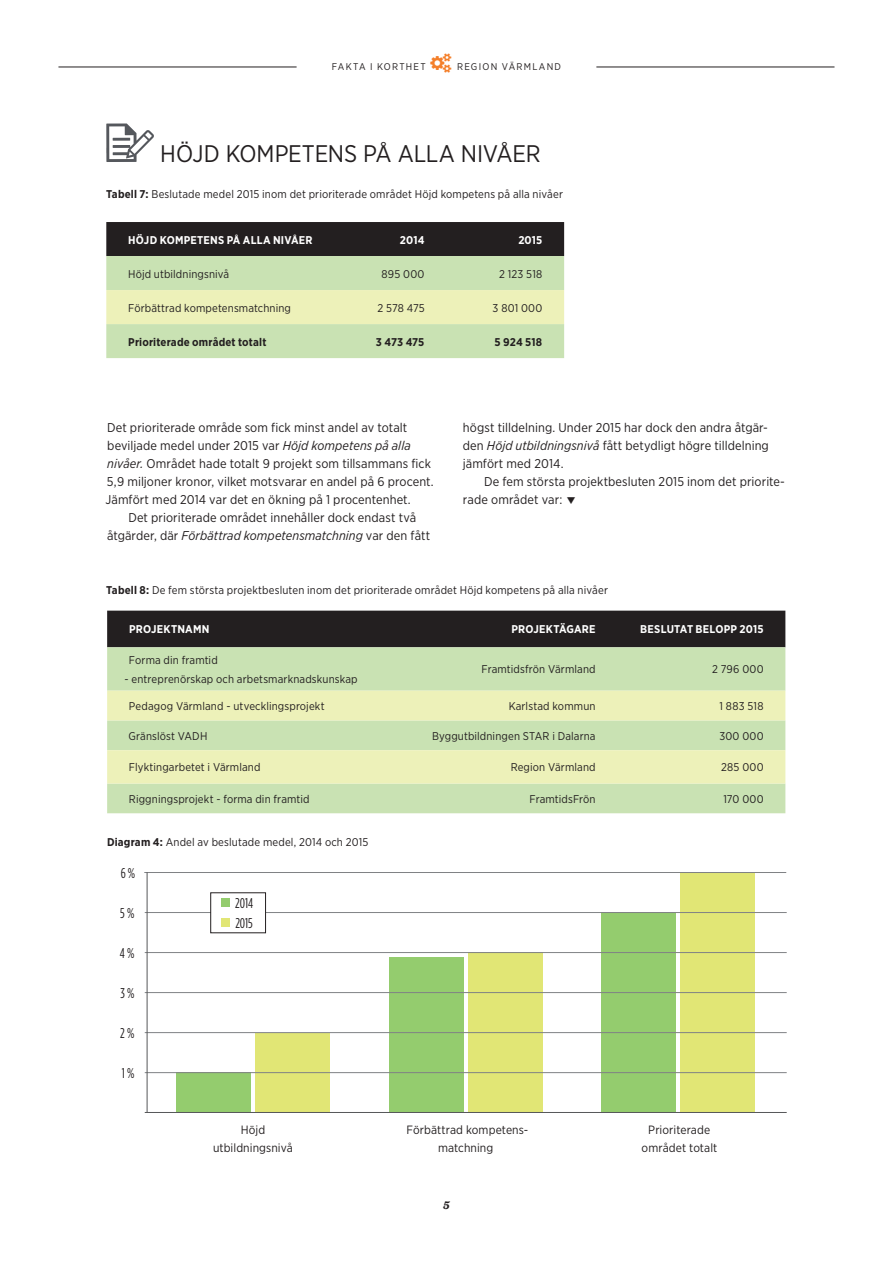
<style>
.page{position:relative;width:893px;height:1263px;background:#fff}
.page>*{position:absolute;margin:0;border:0;box-sizing:border-box;transform-origin:0 0}
.t1{font:24px "Gotham Narrow";letter-spacing:-.01em;color:#231f20}
.t2{font:14.1px/20px "Gotham Condensed";color:#231f20}
.t3{font:12.75px/18px "Gotham Narrow";letter-spacing:.01em;color:#231f20}
.t4{font:12px/18px "Gotham Narrow";letter-spacing:.005em;color:#231f20;text-align:center}
.t5{font:italic 700 12px "Sentinel";color:#231f20}
.t6{font:11.25px "Gotham Narrow";letter-spacing:.01em;color:#231f20}
.t7{font:700 11.25px "Gotham Narrow";letter-spacing:.015em;color:#fff}
.t8{font:700 11.25px "Gotham Narrow";letter-spacing:.015em;color:#231f20}
.t9{font:9.75px "Gotham Narrow";letter-spacing:.13em;color:#231f20}
.s1{font-weight:700}
.s2{font-style:italic}
</style>
<div class="page">
<hr style="left:596px;top:67px;width:238px;height:1px;background:#231f20">
<hr style="left:58px;top:67px;width:239px;height:1px;background:#231f20">
<div style="left:176px;top:1072px;width:75px;height:40px;background:#94cc6e"></div>
<div style="left:255px;top:1033px;width:75px;height:80px;background:#e1e675"></div>
<div style="left:602px;top:912px;width:74px;height:200px;background:#94cc6e"></div>
<div style="left:389px;top:957px;width:74px;height:155px;background:#94cc6e"></div>
<div style="left:680px;top:872px;width:75px;height:241px;background:#e1e675"></div>
<div style="left:468px;top:952px;width:74px;height:160px;background:#e1e675"></div>
<hr style="left:145px;top:1072px;width:642px;height:1px;background:#808285">
<hr style="left:145px;top:1032px;width:642px;height:1px;background:#808285">
<hr style="left:145px;top:992px;width:642px;height:1px;background:#808285">
<hr style="left:145px;top:952px;width:642px;height:1px;background:#808285">
<hr style="left:145px;top:912px;width:642px;height:1px;background:#808285">
<hr style="left:144px;top:872px;width:642px;height:1px;background:#808285">
<div style="left:106px;top:222px;width:458px;height:34px;background:#231f20"></div>
<div style="left:106px;top:256px;width:458px;height:102px;background:#c9e2b3"></div>
<div style="left:106px;top:290px;width:458px;height:34px;background:#edf1b9"></div>
<div style="left:107px;top:611px;width:678px;height:36px;background:#231f20"></div>
<div style="left:107px;top:647px;width:678px;height:166px;background:#c9e2b3"></div>
<svg style="left:107px;top:691px;width:678px;height:92px;background:#e1ecb7"></svg>
<hr style="left:147px;top:872px;width:1px;height:241px;background:#57585a">
<hr style="left:145px;top:1112px;width:642px;height:1px;background:#57585a">
<svg style="left:106px;top:123px;width:48px;height:39px"></svg>
<div style="left:211px;top:893px;width:55px;height:40px;background:#fff"></div>
<div style="left:221px;top:898px;width:9px;height:9px;background:#94cc6e"></div>
<div style="left:221px;top:918px;width:9px;height:9px;background:#e1e675"></div>
<p class="t9" style="left:332px;top:60px;width:95px">FAKTA I KORTHET</p>
<p class="t9" style="left:457px;top:60px;width:106px">REGION VÄRMLAND</p>
<h1 class="t1" style="left:160px;top:139px;width:382px">HÖJD KOMPETENS PÅ ALLA NIVÅER</h1>
<p class="t6" style="left:106px;top:187px;width:458px"><span class="s1">Tabell 7:</span> Beslutade medel 2015 inom det prioriterade området Höjd kompetens på alla nivåer</p>
<p class="t7" style="left:128px;top:232px;width:186px">HÖJD KOMPETENS PÅ ALLA NIVÅER</p>
<p class="t7" style="left:400px;top:232px;width:26px">2014</p>
<p class="t7" style="left:518px;top:232px;width:26px">2015</p>
<p class="t6" style="left:128px;top:267px;width:103px">Höjd utbildningsnivå</p>
<p class="t6" style="left:382px;top:267px;width:44px">895 000</p>
<p class="t6" style="left:499px;top:267px;width:45px">2 123 518</p>
<p class="t6" style="left:128px;top:301px;width:164px">Förbättrad kompetensmatchning</p>
<p class="t6" style="left:377px;top:301px;width:49px">2 578 475</p>
<p class="t6" style="left:493px;top:301px;width:51px">3 801 000</p>
<p class="t8" style="left:128px;top:334px;width:140px">Prioriterade området totalt</p>
<p class="t8" style="left:376px;top:334px;width:50px">3 473 475</p>
<p class="t8" style="left:495px;top:334px;width:49px">5 924 518</p>
<p class="t3" style="left:106px;top:418px;width:330px">Det prioriterade område som fick minst andel av totalt beviljade medel under 2015 var <span class="s2">Höjd kompetens på alla nivåer.</span> Området hade totalt 9 projekt som tillsammans fick 5,9 miljoner kronor, vilket motsvarar en andel på 6 procent.<br>Jämfört med 2014 var det en ökning på 1 procentenhet.</p>
<p class="t3" style="left:107px;top:508px;width:325px;text-align:center">Det prioriterade området innehåller dock endast två åtgärder, där <span class="s2">Förbättrad kompetensmatchning</span> var den fått</p>
<p class="t3" style="left:463px;top:418px;width:308px;text-align:justify">högst tilldelning. Under 2015 har dock den andra åtgär&shy;den <span class="s2">Höjd utbildningsnivå</span> fått betydligt högre tilldelning jämfört med 2014.</p>
<p class="t3" style="left:463px;top:472px;width:324px;text-indent:21px">De fem största projektbesluten 2015 inom det priorite&shy;rade området var:</p>
<p class="t6" style="left:106px;top:583px;width:503px"><span class="s1">Tabell 8:</span> De fem största projektbesluten inom det prioriterade området Höjd kompetens på alla nivåer</p>
<p class="t7" style="left:129px;top:622px;width:82px">PROJEKTNAMN</p>
<p class="t7" style="left:511px;top:622px;width:86px">PROJEKTÄGARE</p>
<p class="t7" style="left:640px;top:622px;width:125px">BESLUTAT BELOPP 2015</p>
<p class="t6" style="left:129px;top:653px;width:90px">Forma din framtid</p>
<p class="t6" style="left:125px;top:671px;width:235px">- entreprenörskap och arbetsmarknadskunskap</p>
<p class="t6" style="left:482px;top:662px;width:116px">Framtidsfrön Värmland</p>
<p class="t6" style="left:712px;top:662px;width:53px">2 796 000</p>
<p class="t6" style="left:129px;top:699px;width:197px">Pedagog Värmland - utvecklingsprojekt</p>
<p class="t6" style="left:509px;top:699px;width:88px">Karlstad kommun</p>
<p class="t6" style="left:720px;top:699px;width:46px">1 883 518</p>
<p class="t6" style="left:128px;top:729px;width:81px">Gränslöst VADH</p>
<p class="t6" style="left:432px;top:729px;width:165px">Byggutbildningen STAR i Dalarna</p>
<p class="t6" style="left:719px;top:729px;width:46px">300 000</p>
<p class="t6" style="left:129px;top:760px;width:133px">Flyktingarbetet i Värmland</p>
<p class="t6" style="left:511px;top:760px;width:86px">Region Värmland</p>
<p class="t6" style="left:721px;top:760px;width:44px">285 000</p>
<p class="t6" style="left:129px;top:792px;width:182px">Riggningsprojekt - forma din framtid</p>
<p class="t6" style="left:530px;top:792px;width:67px">FramtidsFrön</p>
<p class="t6" style="left:723px;top:792px;width:42px">170 000</p>
<p class="t6" style="left:107px;top:835px;width:263px"><span class="s1">Diagram 4:</span> Andel av beslutade medel, 2014 och 2015</p>
<p class="t2" style="left:121px;top:863px;width:16px">6 %</p>
<p class="t2" style="left:120px;top:903px;width:16px">5 %</p>
<p class="t2" style="left:120px;top:943px;width:16px">4 %</p>
<p class="t2" style="left:120px;top:983px;width:15px">3 %</p>
<p class="t2" style="left:120px;top:1023px;width:16px">2 %</p>
<p class="t2" style="left:122px;top:1063px;width:14px">1 %</p>
<p class="t2" style="left:235px;top:893px;width:20px">2014<br>2015</p>
<p class="t4" style="left:213px;top:1121px;width:81px">Höjd utbildningsnivå</p>
<p class="t4" style="left:642px;top:1121px;width:77px">Prioriterade området totalt</p>
<p class="t4" style="left:406px;top:1121px;width:123px">Förbättrad kompetens&shy;matchning</p>
<p class="t5" style="left:443px;top:1195px;width:8px">5</p>
</div>
